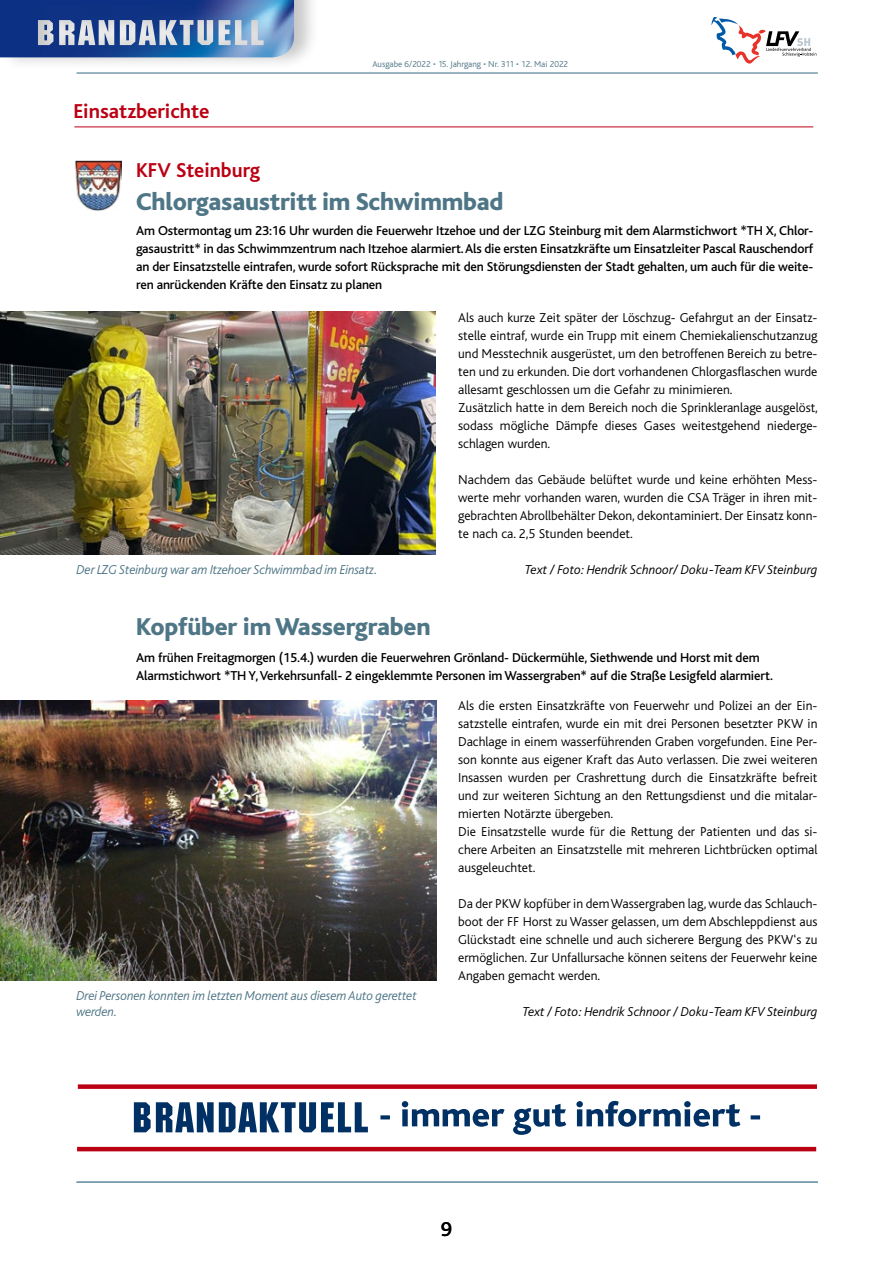
<style>
.page{position:relative;width:893px;height:1263px;background:#fff}
.page>*{position:absolute;margin:0;border:0;box-sizing:border-box;transform-origin:0 0}
.t1{font:800 25.5px "Bliss";letter-spacing:-.01em;color:#4f7686}
.t2{font:700 21px "Bliss";color:#bb0013}
.t3{font:500 21px "Bliss";color:#000}
.t4{font:300 13.5px/18px "Bliss";color:#000}
.t5{font:500 13.5px/18px "Bliss";letter-spacing:-.01em;color:#000;text-align:justify}
.t6{font:italic 300 13.5px/16.5px "Bliss";letter-spacing:-.01em;color:#4f7686}
.t7{font:italic 300 13.5px "Bliss";color:#000}
.t8{font:300 9px "Bliss";color:#4f7686}
</style>
<div class="page">
<hr style="left:77px;top:1181px;width:741px;height:2px;background:#789bad">
<hr style="left:77px;top:72px;width:741px;height:2px;background:#789bad">
<svg style="left:711px;top:17px;width:105px;height:47px"></svg>
<div style="left:0;top:0;width:320px;height:71px;background:#000;opacity:.22"></div>
<img style="left:0;top:0;width:294px;height:57px">
<img style="left:0;top:311px;width:436px;height:244px">
<img style="left:0;top:700px;width:436px;height:280px">
<hr style="left:74px;top:127px;width:739px;height:1px;background:#bb0013">
<img style="left:74px;top:161px;width:47px;height:50px">
<svg style="left:134px;top:1101px;width:626px;height:34px"></svg>
<div style="left:78px;top:1084px;width:739px;height:5px;background:#bb0013"></div>
<hr style="left:77px;top:1147px;width:739px;height:4px;background:#bb0013">
<h2 class="t2" style="left:73px;top:100px;width:138px">Einsatzberichte</h2>
<p class="t8" style="left:372px;top:59px;width:197px">Ausgabe 6/2022 • 15. Jahrgang • Nr. 311 • 12. Mai 2022</p>
<h2 class="t2" style="left:136px;top:159px;width:126px">KFV Steinburg</h2>
<h1 class="t1" style="left:136px;top:189px;width:369px">Chlorgasaustritt im Schwimmbad</h1>
<p class="t5" style="left:136px;top:222px;width:679px">Am Ostermontag um 23:16 Uhr wurden die Feuerwehr Itzehoe und der LZG Steinburg mit dem Alarmstichwort *TH X, Chlor&shy;gasaustritt* in das Schwimmzentrum nach Itzehoe alarmiert. Als die ersten Einsatzkräfte um Einsatzleiter Pascal Rauschendorf an der Einsatzstelle eintrafen, wurde sofort Rücksprache mit den Störungsdiensten der Stadt gehalten, um auch für die weite&shy;ren anrückenden Kräfte den Einsatz zu planen</p>
<p class="t6" style="left:77px;top:561px;width:303px">Der LZG Steinburg war am Itzehoer Schwimmbad im Einsatz.</p>
<h1 class="t1" style="left:136px;top:613px;width:296px">Kopfüber im Wassergraben</h1>
<p class="t4" style="left:458px;top:309px;width:361px">Als auch kurze Zeit später der Löschzug- Gefahrgut an der Einsatz&shy;stelle eintraf, wurde ein Trupp mit einem Chemiekalienschutzanzug und Messtechnik ausgerüstet, um den betroffenen Bereich zu betre&shy;ten und zu erkunden. Die dort vorhandenen Chlorgasflaschen wurde allesamt geschlossen um die Gefahr zu minimieren.<br>Zusätzlich hatte in dem Bereich noch die Sprinkleranlage ausgelöst, sodass mögliche Dämpfe dieses Gases weitestgehend niederge&shy;schlagen wurden.</p>
<p class="t4" style="left:458px;top:471px;width:361px;text-align:justify">Nachdem das Gebäude belüftet wurde und keine erhöhten Mess&shy;werte mehr vorhanden waren, wurden die CSA Träger in ihren mit&shy;gebrachten Abrollbehälter Dekon, dekontaminiert. Der Einsatz konn&shy;te nach ca. 2,5 Stunden beendet.</p>
<p class="t7" style="left:525px;top:562px;width:294px">Text / Foto: Hendrik Schnoor/ Doku-Team KFV Steinburg</p>
<p class="t5" style="left:136px;top:649px;width:638px">Am frühen Freitagmorgen (15.4.) wurden die Feuerwehren Grönland- Dückermühle, Siethwende und Horst mit dem<br>Alarmstichwort *TH Y, Verkehrsunfall- 2 eingeklemmte Personen im Wassergraben* auf die Straße Lesigfeld alarmiert.</p>
<p class="t6" style="left:77px;top:987px;width:342px">Drei Personen konnten im letzten Moment aus diesem Auto gerettet werden.</p>
<p class="t4" style="left:458px;top:697px;width:361px">Als die ersten Einsatzkräfte von Feuerwehr und Polizei an der Ein&shy;satzstelle eintrafen, wurde ein mit drei Personen besetzter PKW in Dachlage in einem wasserführenden Graben vorgefunden. Eine Per&shy;son konnte aus eigener Kraft das Auto verlassen. Die zwei weiteren Insassen wurden per Crashrettung durch die Einsatzkräfte befreit und zur weiteren Sichtung an den Rettungsdienst und die mitalar&shy;mierten Notärzte übergeben.<br>Die Einsatzstelle wurde für die Rettung der Patienten und das si&shy;chere Arbeiten an Einsatzstelle mit mehreren Lichtbrücken optimal ausgeleuchtet.</p>
<p class="t4" style="left:458px;top:895px;width:361px;text-align:justify">Da der PKW kopfüber in dem Wassergraben lag, wurde das Schlauch&shy;boot der FF Horst zu Wasser gelassen, um dem Abschleppdienst aus Glückstadt eine schnelle und auch sicherere Bergung des PKW‘s zu ermöglichen. Zur Unfallursache können seitens der Feuerwehr keine Angaben gemacht werden.</p>
<p class="t7" style="left:523px;top:1005px;width:296px">Text / Foto: Hendrik Schnoor / Doku-Team KFV Steinburg</p>
<h2 class="t3" style="left:441px;top:1218px;width:13px">9</h2>
</div>
